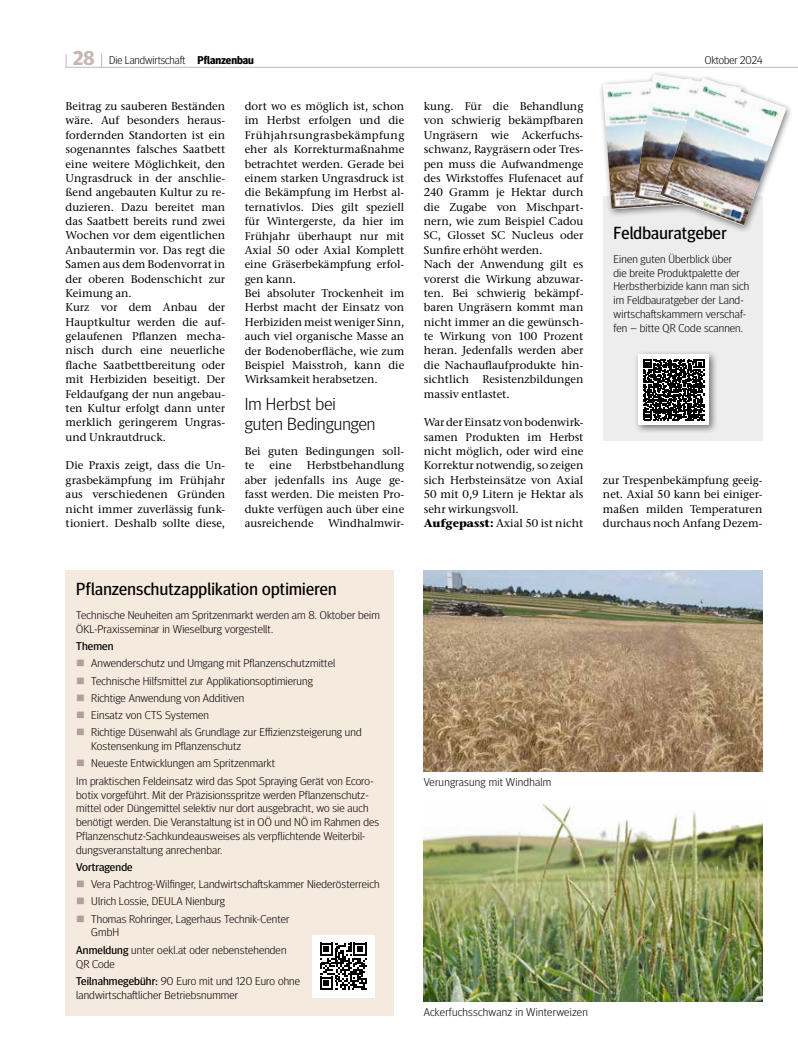
<style>
.page{position:relative;width:798px;height:1063px;background:#fff}
.page>*{position:absolute;margin:0;border:0;box-sizing:border-box;transform-origin:0 0}
.t1{font:17.5px "Meta Head OT";letter-spacing:.015em;color:#000}
.t2{font:300 17.5px/20px "Meta Head OT";color:#000;scale:1.05 1}
.t3{font:500 11.25px/14.4px "Stone Serif ITC Pro";color:#000}
.t4{font:300 11.25px/13.8px "Meta Head OT";letter-spacing:.01em;color:#000;scale:1.05 1}
.t5{font:300 11.25px "Meta Head OT";letter-spacing:.01em;color:#000}
.t6{font:11.25px "Meta Head OT";letter-spacing:.01em;color:#000;scale:1.05 1}
.s1{font-weight:700;font-size:20px;color:#c6b7b4}
.s2{font-weight:700}
.s3{font-weight:400}
</style>
<div class="page">
<hr style="left:66px;top:67px;width:731px;height:1px;background:#c6b7b4">
<svg style="left:101px;top:54px;width:1px;height:13px"></svg>
<svg style="left:66px;top:54px;width:1px;height:13px"></svg>
<div style="left:66px;top:570px;width:327px;height:446px;background:#f5eade"></div>
<img style="left:423px;top:803px;width:339px;height:198px">
<div style="left:312px;top:935px;width:62px;height:62px;background:#fff"></div>
<svg style="left:320px;top:943px;width:46px;height:47px"></svg>
<div style="left:602px;top:196px;width:160px;height:245px;background:#eeeded"></div>
<div style="left:598px;top:70px;width:195px;height:164px;background:#000;opacity:.5"></div>
<img style="left:602px;top:74px;width:184px;height:152px">
<img style="left:660px;top:78px;width:126px;height:147px">
<div style="left:633px;top:349px;width:84px;height:85px;background:#000;opacity:.5"></div>
<div style="left:638px;top:354px;width:71px;height:71px;background:#fff"></div>
<svg style="left:643px;top:359px;width:61px;height:61px"></svg>
<img style="left:423px;top:570px;width:339px;height:201px">
<p class="t5" style="left:73px;top:53px;width:182px"><span class="s1">28</span> Die Landwirtschaft <span class="s2">Pflanzenbau</span></p>
<p class="t5" style="left:704px;top:53px;width:59px">Oktober 2024</p>
<p class="t3" style="left:66px;top:99px;width:161px">Beitrag zu sauberen Beständen wäre. Auf besonders heraus&shy;fordernden Standorten ist ein sogenanntes falsches Saatbett eine weitere Möglichkeit, den<br>Ungrasdruck in der anschlie&shy;ßend angebauten Kultur zu re&shy;duzieren. Dazu bereitet man das Saatbett bereits rund zwei<br>Wochen vor dem eigentlichen<br>Anbautermin vor. Das regt die<br>Samen aus dem Bodenvorrat in der oberen Bodenschicht zur<br>Keimung an.<br>Kurz vor dem Anbau der<br>Hauptkultur werden die auf&shy;gelaufenen Pflanzen mecha&shy;nisch durch eine neuerliche flache Saatbettbereitung oder mit Herbiziden beseitigt. Der<br>Feldaufgang der nun angebau&shy;ten Kultur erfolgt dann unter merklich geringerem Ungras&shy;und Unkrautdruck.</p>
<p class="t3" style="left:66px;top:458px;width:161px;text-align:justify">Die Praxis zeigt, dass die Un&shy;grasbekämpfung im Frühjahr aus verschiedenen Gründen nicht immer zuverlässig funk&shy;tioniert. Deshalb sollte diese,</p>
<p class="t3" style="left:423px;top:99px;width:161px">kung. Für die Behandlung von schwierig bekämpfbaren<br>Ungräsern wie Ackerfuchs&shy;schwanz, Raygräsern oder Tres&shy;pen muss die Aufwandmenge des Wirkstoffes Flufenacet auf<br>240 Gramm je Hektar durch die Zugabe von Mischpart&shy;nern, wie zum Beispiel Cadou<br>SC, Glosset SC Nucleus oder<br>Sunfire erhöht werden.<br>Nach der Anwendung gilt es vorerst die Wirkung abzuwar&shy;ten. Bei schwierig bekämpf&shy;baren Ungräsern kommt man nicht immer an die gewünsch&shy;te Wirkung von 100 Prozent heran. Jedenfalls werden aber die Nachauflaufprodukte hin&shy;sichtlich Resistenzbildungen massiv entlastet.</p>
<p class="t3" style="left:423px;top:415px;width:161px">War der Einsatz von bodenwirk&shy;samen Produkten im Herbst nicht möglich, oder wird eine<br>Korrektur notwendig, so zeigen sich Herbsteinsätze von Axial<br>50 mit 0,9 Litern je Hektar als sehr wirkungsvoll.<br><span class="s2">Aufgepasst:</span> Axial 50 ist nicht</p>
<p class="t3" style="left:244px;top:99px;width:161px">dort wo es möglich ist, schon im Herbst erfolgen und die<br>Frühjahrsungrasbekämpfung eher als Korrekturmaßnahme betrachtet werden. Gerade bei einem starken Ungrasdruck ist die Bekämpfung im Herbst al&shy;ternativlos. Dies gilt speziell für Wintergerste, da hier im<br>Frühjahr überhaupt nur mit<br>Axial 50 oder Axial Komplett eine Gräserbekämpfung erfol&shy;gen kann.<br>Bei absoluter Trockenheit im<br>Herbst macht der Einsatz von<br>Herbiziden meist weniger Sinn, auch viel organische Masse an der Bodenoberfläche, wie zum<br>Beispiel Maisstroh, kann die<br>Wirksamkeit herabsetzen.</p>
<h1 class="t2" style="left:244px;top:394px;width:126px">Im Herbst bei guten Bedingungen</h1>
<p class="t3" style="left:244px;top:444px;width:161px">Bei guten Bedingungen soll&shy;te</p>
<h1 class="t1" style="left:613px;top:222px;width:115px">Feldbauratgeber</h1>
<p class="t4" style="left:613px;top:252px;width:131px">Einen guten Überblick über<br>die breite Produktpalette der<br>Herbstherbizide kann man sich im Feldbauratgeber der Land&shy;wirtschaftskammern verschaf&shy;fen – bitte QR Code scannen.</p>
<p class="t3" style="left:244px;top:458px;width:161px;text-align:justify;text-indent:62px">Herbstbehandlung aber jedenfalls ins Auge ge&shy;fasst werden. Die meisten Pro&shy;dukte verfügen auch über eine ausreichende</p>
<p class="t3" style="left:269px;top:458px;width:24px">eine</p>
<p class="t3" style="left:602px;top:473px;width:161px;text-align:justify">zur Trespenbekämpfung geeig&shy;net. Axial 50 kann bei einiger&shy;maßen milden Temperaturen durchaus noch Anfang Dezem-</p>
<p class="t3" style="left:328px;top:516px;width:77px">Windhalmwir-</p>
<h1 class="t1" style="left:76px;top:578px;width:262px">Pflanzenschutzapplikation optimieren</h1>
<p class="t4" style="left:76px;top:608px;width:290px">Technische Neuheiten am Spritzenmarkt werden am 8. Oktober beim<br>ÖKL-Praxisseminar in Wieselburg vorgestellt.</p>
<p class="t6" style="left:76px;top:639px;width:37px">Themen</p>
<p class="t4" style="left:91px;top:654px;width:259px;line-height:17.2px">Anwenderschutz und Umgang mit Pflanzenschutzmittel Technische Hilfsmittel zur Applikationsoptimierung<br>Richtige Anwendung von Additiven<br>Einsatz von CTS Systemen<br>Richtige Düsenwahl als Grundlage zur Effizienzsteigerung und</p>
<p class="t4" style="left:91px;top:739px;width:144px">Kostensenkung im Pflanzenschutz</p>
<p class="t4" style="left:91px;top:756px;width:176px">Neueste Entwicklungen am Spritzenmarkt</p>
<p class="t4" style="left:76px;top:774px;width:285px">Im praktischen Feldeinsatz wird das Spot Spraying Gerät von Ecoro-</p>
<p class="t4" style="left:76px;top:788px;width:290px">botix vorgeführt. Mit der Präzisionsspritze werden Pflanzenschutz&shy;mittel oder Düngemittel selektiv nur dort ausgebracht, wo sie auch benötigt werden. Die Veranstaltung ist in OÖ und NÖ im Rahmen des Pflanzenschutz-Sachkundeausweises als verpflichtende Weiterbil&shy;dungsveranstaltung anrechenbar.</p>
<p class="t6" style="left:76px;top:860px;width:55px">Vortragende</p>
<p class="t4" style="left:91px;top:875px;width:276px;line-height:17.2px">Vera Pachtrog-Wilfinger, Landwirtschaftskammer Niederösterreich<br>Ulrich Lossie, DEULA Nienburg<br>Thomas Rohringer, Lagerhaus Technik-Center</p>
<p class="t4" style="left:76px;top:924px;width:202px;line-height:17.2px;text-indent:15px">GmbH<br><span class="s3">Anmeldung</span> unter oekl.at oder nebenstehenden</p>
<p class="t4" style="left:76px;top:955px;width:214px;line-height:17.2px">QR Code<br><span class="s3">Teilnahmegebühr:</span> 90 Euro mit und 120 Euro ohne</p>
<p class="t4" style="left:76px;top:987px;width:156px">landwirtschaftlicher Betriebsnummer</p>
<p class="t4" style="left:423px;top:775px;width:123px">Verungrasung mit Windhalm</p>
<p class="t4" style="left:423px;top:1005px;width:158px">Ackerfuchsschwanz in Winterweizen</p>
</div>
